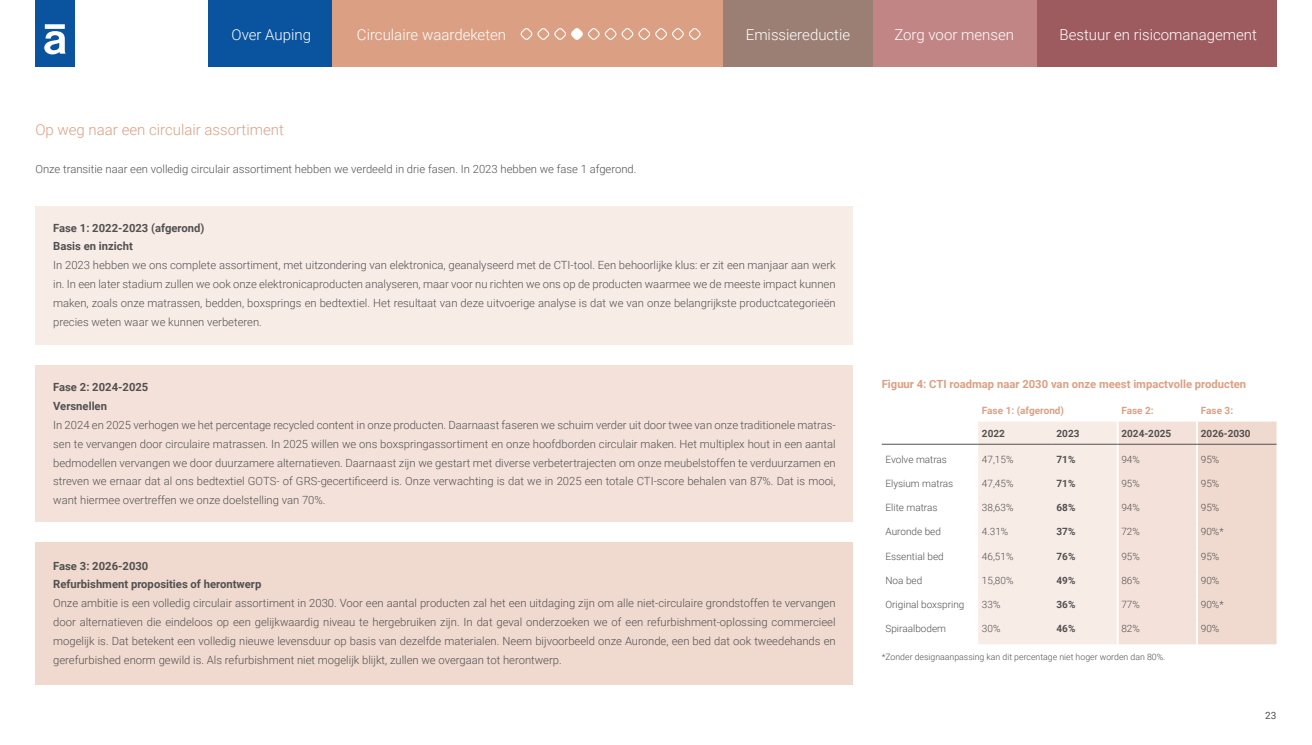
<style>
.page{position:relative;width:1312px;height:745px;background:#fff}
.page>*{position:absolute;margin:0;border:0;box-sizing:border-box;transform-origin:0 0}
.t1{font:300 15px "Roboto";color:#fff}
.t2{font:300 15px "Roboto";color:#dba084}
.t3{font:300 11.25px/18.8px "Roboto";color:#515151;text-align:justify}
.t4{font:700 11.25px/18.8px "Roboto";color:#515151}
.t5{font:700 11.25px "Roboto";color:#dba084}
.t6{font:300 10px "Roboto";color:#515151}
.t7{font:700 10px "Roboto";color:#515151}
.t8{font:700 10px "Roboto";color:#dba084}
.t9{font:10px "Roboto";color:#515151}
.t10{font:300 8.75px "Roboto";color:#515151}
</style>
<div class="page">
<div style="left:35px;top:206px;width:818px;height:138px;background:#f8ece7"></div>
<div style="left:35px;top:365px;width:818px;height:156px;background:#f4e2da"></div>
<div style="left:35px;top:542px;width:818px;height:142px;background:#f0d9ce"></div>
<svg style="left:977px;top:421px;width:299px;height:223px"></svg>
<hr style="left:1195px;top:452px;width:2px;height:24px;background:#fff">
<hr style="left:1195px;top:476px;width:2px;height:24px;background:#fff">
<hr style="left:1195px;top:500px;width:2px;height:24px;background:#fff">
<hr style="left:1195px;top:524px;width:2px;height:24px;background:#fff">
<hr style="left:1195px;top:548px;width:2px;height:24px;background:#fff">
<hr style="left:1195px;top:572px;width:2px;height:24px;background:#fff">
<hr style="left:1195px;top:596px;width:2px;height:24px;background:#fff">
<hr style="left:1195px;top:620px;width:2px;height:24px;background:#fff">
<hr style="left:881px;top:443px;width:96px;height:1px;background:#515151">
<hr style="left:977px;top:443px;width:75px;height:1px;background:#515151">
<hr style="left:1052px;top:443px;width:65px;height:1px;background:#515151">
<hr style="left:1117px;top:443px;width:79px;height:1px;background:#515151">
<hr style="left:1196px;top:443px;width:80px;height:1px;background:#515151">
<div style="left:872px;top:0;width:164px;height:66px;background:#c28585"></div>
<div style="left:1036px;top:0;width:240px;height:66px;background:#9d5b60"></div>
<div style="left:722px;top:0;width:150px;height:66px;background:#9b7f75"></div>
<div style="left:208px;top:0;width:124px;height:66px;background:#09539f"></div>
<div style="left:332px;top:0;width:390px;height:66px;background:#dba084"></div>
<svg style="left:520px;top:28px;width:181px;height:12px"></svg>
<div style="left:35px;top:0;width:39px;height:66px;background:#09539f"></div>
<svg style="left:44px;top:24px;width:22px;height:30px"></svg>
<h1 class="t1" style="left:231px;top:24px;width:81px">Over Auping</h1>
<h1 class="t1" style="left:357px;top:24px;width:151px">Circulaire waardeketen</h1>
<h1 class="t1" style="left:745px;top:24px;width:106px">Emissiereductie</h1>
<h1 class="t1" style="left:894px;top:24px;width:121px">Zorg voor mensen</h1>
<h1 class="t1" style="left:1059px;top:24px;width:199px">Bestuur en risicomanagement</h1>
<h1 class="t2" style="left:35px;top:119px;width:250px">Op weg naar een circulair assortiment</h1>
<p class="t3" style="left:35px;top:159px;width:602px">Onze transitie naar een volledig circulair assortiment hebben we verdeeld in drie fasen. In 2023 hebben we fase 1 afgerond.</p>
<p class="t4" style="left:53px;top:218px;width:153px">Fase 1: 2022-2023 (afgerond)<br>Basis en inzicht</p>
<p class="t3" style="left:53px;top:255px;width:783px">In 2023 hebben we ons complete assortiment, met uitzondering van elektronica, geanalyseerd met de CTI-tool. Een behoorlijke klus: er zit een manjaar aan werk in. In een later stadium zullen we ook onze elektronicaproducten analyseren, maar voor nu richten we ons op de producten waarmee we de meeste impact kunnen maken, zoals onze matrassen, bedden, boxsprings en bedtextiel. Het resultaat van deze uitvoerige analyse is dat we van onze belangrijkste productcategorieën precies weten waar we kunnen verbeteren.</p>
<p class="t4" style="left:53px;top:377px;width:97px">Fase 2: 2024-2025<br>Versnellen</p>
<p class="t3" style="left:53px;top:415px;width:783px">In 2024 en 2025 verhogen we het percentage recycled content in onze producten. Daarnaast faseren we schuim verder uit door twee van onze traditionele matras&shy;sen te vervangen door circulaire matrassen. In 2025 willen we ons boxspringassortiment en onze hoofdborden circulair maken. Het multiplex hout in een aantal bedmodellen vervangen we door duurzamere alternatieven. Daarnaast zijn we gestart met diverse verbetertrajecten om onze meubelstoffen te verduurzamen en streven we ernaar dat al ons bedtextiel GOTS- of GRS-gecertificeerd is. Onze verwachting is dat we in 2025 een totale CTI-score behalen van 87%. Dat is mooi, want hiermee overtreffen we onze doelstelling van 70%.</p>
<p class="t4" style="left:53px;top:555px;width:210px">Fase 3: 2026-2030<br>Refurbishment proposities of herontwerp</p>
<p class="t3" style="left:53px;top:593px;width:783px">Onze ambitie is een volledig circulair assortiment in 2030. Voor een aantal producten zal het een uitdaging zijn om alle niet-circulaire grondstoffen te vervangen door alternatieven die eindeloos op een gelijkwaardig niveau te hergebruiken zijn. In dat geval onderzoeken we of een refurbishment-oplossing commercieel mogelijk is. Dat betekent een volledig nieuwe levensduur op basis van dezelfde materialen. Neem bijvoorbeeld onze Auronde, een bed dat ook tweedehands en gerefurbished enorm gewild is. Als refurbishment niet mogelijk blijkt, zullen we overgaan tot herontwerp.</p>
<p class="t5" style="left:881px;top:375px;width:366px">Figuur 4: CTI roadmap naar 2030 van onze meest impactvolle producten</p>
<p class="t8" style="left:981px;top:403px;width:84px">Fase 1: (afgerond)</p>
<p class="t8" style="left:1121px;top:403px;width:34px">Fase 2:</p>
<p class="t8" style="left:1200px;top:403px;width:34px">Fase 3:</p>
<p class="t7" style="left:981px;top:426px;width:24px">2022</p>
<p class="t7" style="left:1056px;top:426px;width:24px">2023</p>
<p class="t7" style="left:1121px;top:426px;width:51px">2024-2025</p>
<p class="t7" style="left:1200px;top:426px;width:51px">2026-2030</p>
<p class="t6" style="left:885px;top:452px;width:63px">Evolve matras</p>
<p class="t6" style="left:981px;top:452px;width:33px">47,15%</p>
<p class="t7" style="left:1056px;top:452px;width:20px">71%</p>
<p class="t6" style="left:1121px;top:452px;width:20px">94%</p>
<p class="t6" style="left:1200px;top:452px;width:20px">95%</p>
<p class="t6" style="left:885px;top:476px;width:69px">Elysium matras</p>
<p class="t6" style="left:981px;top:476px;width:33px">47,45%</p>
<p class="t7" style="left:1056px;top:476px;width:20px">71%</p>
<p class="t6" style="left:1121px;top:476px;width:20px">95%</p>
<p class="t6" style="left:1200px;top:476px;width:20px">95%</p>
<p class="t6" style="left:885px;top:500px;width:54px">Elite matras</p>
<p class="t6" style="left:981px;top:500px;width:33px">38,63%</p>
<p class="t7" style="left:1056px;top:500px;width:20px">68%</p>
<p class="t6" style="left:1121px;top:500px;width:20px">94%</p>
<p class="t6" style="left:1200px;top:500px;width:20px">95%</p>
<p class="t6" style="left:885px;top:524px;width:57px">Auronde bed</p>
<p class="t6" style="left:981px;top:524px;width:28px">4.31%</p>
<p class="t7" style="left:1056px;top:524px;width:20px">37%</p>
<p class="t6" style="left:1121px;top:524px;width:20px">72%</p>
<p class="t6" style="left:1200px;top:524px;width:24px">90%*</p>
<p class="t6" style="left:885px;top:548px;width:60px">Essential bed</p>
<p class="t6" style="left:981px;top:548px;width:33px">46,51%</p>
<p class="t7" style="left:1056px;top:548px;width:20px">76%</p>
<p class="t6" style="left:1121px;top:548px;width:20px">95%</p>
<p class="t6" style="left:1200px;top:548px;width:20px">95%</p>
<p class="t6" style="left:885px;top:572px;width:38px">Noa bed</p>
<p class="t6" style="left:981px;top:572px;width:33px">15,80%</p>
<p class="t7" style="left:1056px;top:572px;width:20px">49%</p>
<p class="t6" style="left:1121px;top:572px;width:20px">86%</p>
<p class="t6" style="left:1200px;top:572px;width:20px">90%</p>
<p class="t6" style="left:885px;top:596px;width:80px">Original boxspring</p>
<p class="t6" style="left:981px;top:596px;width:20px">33%</p>
<p class="t7" style="left:1056px;top:596px;width:20px">36%</p>
<p class="t6" style="left:1121px;top:596px;width:20px">77%</p>
<p class="t6" style="left:1200px;top:596px;width:24px">90%*</p>
<p class="t6" style="left:885px;top:620px;width:62px">Spiraalbodem</p>
<p class="t6" style="left:981px;top:620px;width:20px">30%</p>
<p class="t7" style="left:1056px;top:620px;width:20px">46%</p>
<p class="t6" style="left:1121px;top:620px;width:20px">82%</p>
<p class="t6" style="left:1200px;top:620px;width:20px">90%</p>
<p class="t10" style="left:881px;top:650px;width:285px">*Zonder designaanpassing kan dit percentage niet hoger worden dan 80%.</p>
<p class="t9" style="left:1264px;top:708px;width:13px">23</p>
</div>
